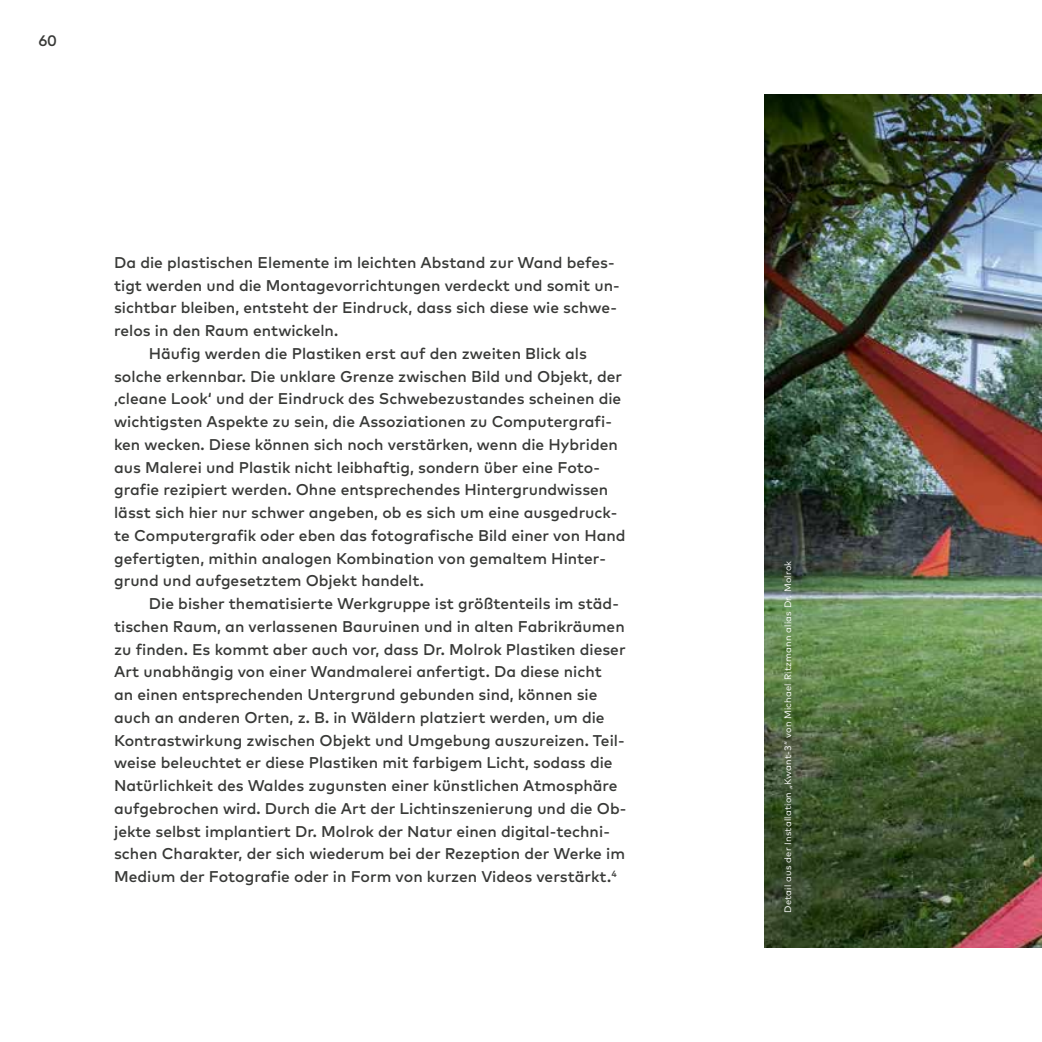
<style>
.page{position:relative;width:1042px;height:1042px;background:#fff}
.page>*{position:absolute;margin:0;border:0;box-sizing:border-box;transform-origin:0 0}
.t1{font:500 15.58px "Mark";color:#383937}
.t2{font:500 15.22px "Mark";color:#383937}
.t3{font:9.28px "Mark";letter-spacing:.02em;color:#fff}
</style>
<div class="page">
<img style="left:764px;top:94px;width:278px;height:853px">
<p class="t2" style="left:38px;top:31px;width:20px">60</p>
<p class="t1" style="left:114px;top:253px;width:502px">Da die plastischen Elemente im leichten Abstand zur Wand befes-</p>
<p class="t1" style="left:114px;top:276px;width:507px">tigt werden und die Montagevorrichtungen verdeckt und somit un-</p>
<p class="t1" style="left:114px;top:299px;width:504px">sichtbar bleiben, entsteht der Eindruck, dass sich diese wie schwe-</p>
<p class="t1" style="left:114px;top:322px;width:225px">relos in den Raum entwickeln.</p>
<p class="t1" style="left:149px;top:344px;width:439px">Häufig werden die Plastiken erst auf den zweiten Blick als</p>
<p class="t1" style="left:114px;top:367px;width:509px">solche erkennbar. Die unklare Grenze zwischen Bild und Objekt, der</p>
<p class="t1" style="left:114px;top:390px;width:509px">‚cleane Look‘ und der Eindruck des Schwebezustandes scheinen die</p>
<p class="t1" style="left:114px;top:413px;width:499px">wichtigsten Aspekte zu sein, die Assoziationen zu Computergrafi-</p>
<p class="t1" style="left:114px;top:435px;width:505px">ken wecken. Diese können sich noch verstärken, wenn die Hybriden</p>
<p class="t1" style="left:114px;top:458px;width:487px">aus Malerei und Plastik nicht leibhaftig, sondern über eine Foto-</p>
<p class="t1" style="left:114px;top:481px;width:496px">grafie rezipiert werden. Ohne entsprechendes Hintergrundwissen</p>
<p class="t1" style="left:114px;top:504px;width:505px">lässt sich hier nur schwer angeben, ob es sich um eine ausgedruck-</p>
<p class="t1" style="left:114px;top:526px;width:513px">te Computergrafik oder eben das fotografische Bild einer von Hand</p>
<p class="t1" style="left:114px;top:549px;width:493px">gefertigten, mithin analogen Kombination von gemaltem Hinter-</p>
<p class="t1" style="left:114px;top:572px;width:311px">grund und aufgesetztem Objekt handelt.</p>
<p class="t1" style="left:149px;top:595px;width:471px">Die bisher thematisierte Werkgruppe ist größtenteils im städ-</p>
<p class="t1" style="left:114px;top:617px;width:512px">tischen Raum, an verlassenen Bauruinen und in alten Fabrikräumen</p>
<p class="t1" style="left:114px;top:640px;width:513px">zu finden. Es kommt aber auch vor, dass Dr. Molrok Plastiken dieser</p>
<p class="t1" style="left:114px;top:663px;width:489px">Art unabhängig von einer Wandmalerei anfertigt. Da diese nicht</p>
<p class="t1" style="left:114px;top:686px;width:485px">an einen entsprechenden Untergrund gebunden sind, können sie</p>
<p class="t1" style="left:114px;top:708px;width:492px">auch an anderen Orten, z. B. in Wäldern platziert werden, um die</p>
<p class="t1" style="left:114px;top:731px;width:512px">Kontrastwirkung zwischen Objekt und Umgebung auszureizen. Teil-</p>
<p class="t1" style="left:114px;top:754px;width:500px">weise beleuchtet er diese Plastiken mit farbigem Licht, sodass die</p>
<p class="t1" style="left:114px;top:777px;width:505px">Natürlichkeit des Waldes zugunsten einer künstlichen Atmosphäre</p>
<p class="t1" style="left:114px;top:799px;width:514px">aufgebrochen wird. Durch die Art der Lichtinszenierung und die Ob-</p>
<p class="t1" style="left:114px;top:822px;width:497px">jekte selbst implantiert Dr. Molrok der Natur einen digital-techni-</p>
<p class="t1" style="left:114px;top:845px;width:512px">schen Charakter, der sich wiederum bei der Rezeption der Werke im</p>
<p class="t1" style="left:114px;top:868px;width:504px">Medium der Fotografie oder in Form von kurzen Videos verstärkt.<sup>4</sup></p>
<p class="t3" style="left:782px;top:913px;width:354px;rotate:-90deg">Detail aus der Installation „Kwant-3“ von Michael Ritzmann alias Dr. Molrok</p>
</div>
